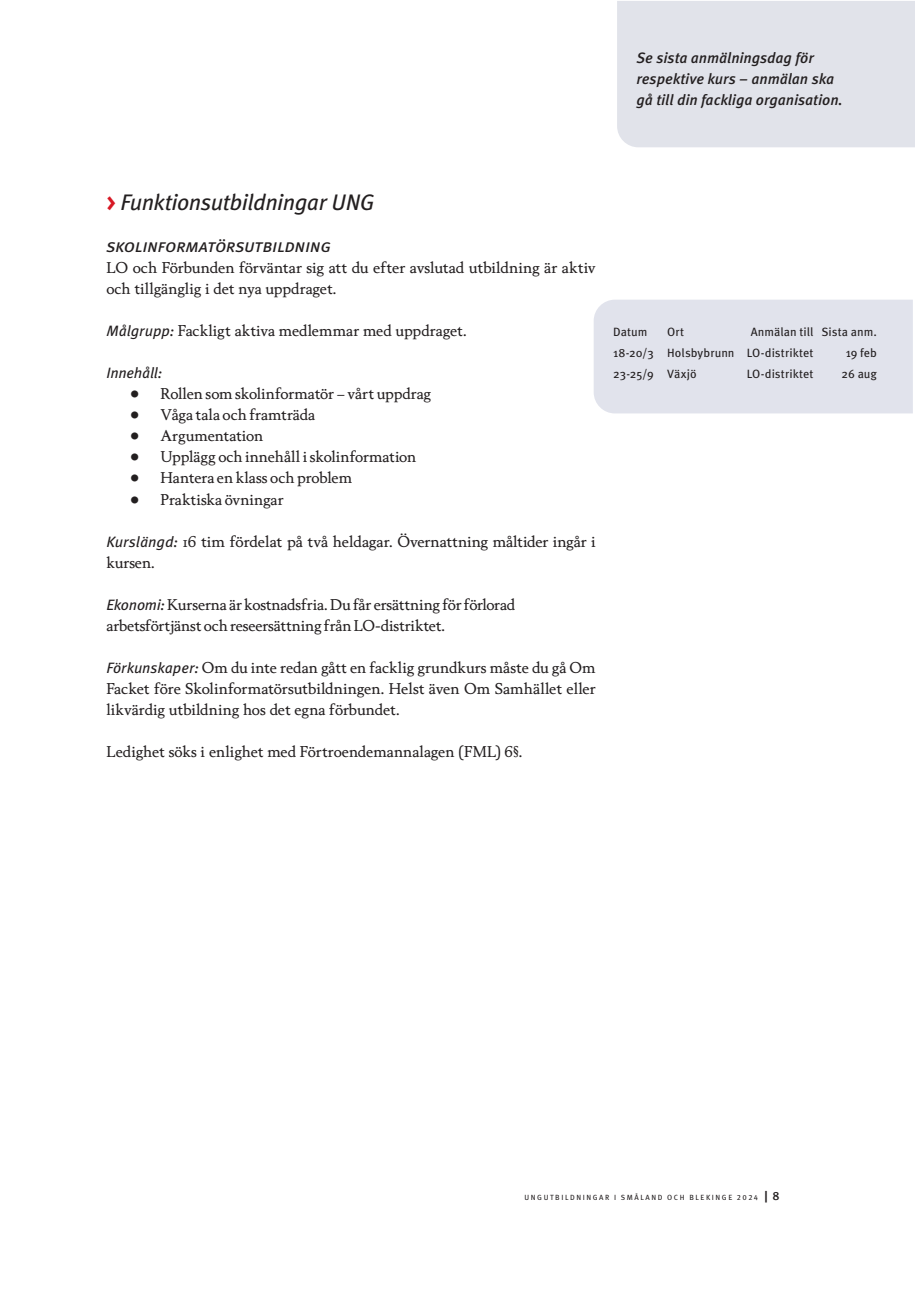
<style>
.page{position:relative;width:915px;height:1306px;background:#fff}
.page>*{position:absolute;margin:0;border:0;box-sizing:border-box;transform-origin:0 0}
.Mellanrubrik{font:italic 22.5px "Meta Pro";letter-spacing:-.02em;color:#231f20}
.Mellanrubrik-2{font:italic 18px "Meta Pro";letter-spacing:-.025em;color:#231f20}
.Brödingång{font:15px/21px "Berling Nova Text Pro";letter-spacing:-.005em;color:#231f20}
.Underrubrik{font:15px/21px "Berling Nova Text Pro";letter-spacing:-.01em;color:#231f20}
.Fakta_-_ingång{font:italic 500 15px/21px "Meta Pro";letter-spacing:-.005em;color:#231f20}
.Underrubrik-2{font:italic 15px "Meta Pro";letter-spacing:-.015em;color:#231f20}
.Fakta_-_ingång-2{font:12px/21px "Meta Pro";color:#231f20}
.t1{font:7.5px "Meta Pro";letter-spacing:.21em;color:#231f20}
.s1{font-weight:700;font-style:normal;color:#d71824}
.s2{font-family:"Meta Pro";font-style:italic}
.s3{font-weight:700;font-size:12px}
.s4{font-weight:500;font-size:12px}
</style>
<div class="page">
<div style="left:594px;top:300px;width:318px;height:113px;background:#e1e3ec"></div>
<div style="left:617px;top:1px;width:298px;height:146px;background:#e1e3ea"></div>
<p class="Fakta_-_ingång" style="left:636px;top:47px;width:208px">Se sista anmälningsdag för respektive kurs – anmälan ska gå till din fackliga organisation.</p>
<p class="Mellanrubrik" style="left:106px;top:185px;width:269px"><span class="s1">&gt;</span> Funktionsutbildningar UNG</p>
<p class="Mellanrubrik-2" style="left:106px;top:232px;width:226px">SKOLINFORMATÖRSUTBILDNING</p>
<p class="Brödingång" style="left:106px;top:257px;width:490px">LO och Förbunden förväntar sig att du efter avslutad utbildning är aktiv och tillgänglig i det nya uppdraget.</p>
<p class="Brödingång" style="left:106px;top:320px;width:361px"><span class="s2">Målgrupp:</span> Fackligt aktiva medlemmar med uppdraget.</p>
<p class="Underrubrik-2" style="left:106px;top:362px;width:57px">Innehåll:</p>
<p class="Brödingång" style="left:130px;top:383px;width:302px">• Rollen som skolinformatör – vårt uppdrag</p>
<p class="Brödingång" style="left:130px;top:404px;width:186px">• Våga tala och framträda</p>
<p class="Brödingång" style="left:130px;top:425px;width:134px">• Argumentation</p>
<p class="Brödingång" style="left:130px;top:446px;width:287px">• Upplägg och innehåll i skolinformation</p>
<p class="Brödingång" style="left:130px;top:467px;width:223px">• Hantera en klass och problem</p>
<p class="Brödingång" style="left:130px;top:488px;width:155px">• Praktiska övningar</p>
<p class="Brödingång" style="left:106px;top:530px;width:490px"><span class="s2">Kurslängd:</span> 16 tim fördelat på två heldagar. Övernattning måltider ingår i kursen.</p>
<p class="Underrubrik" style="left:106px;top:593px;width:410px"><span class="s2">Ekonomi:</span> Kurserna är kostnadsfria. Du får ersättning för förlorad arbetsförtjänst och reseersättning från LO-distriktet.</p>
<p class="Brödingång" style="left:106px;top:656px;width:490px;text-align:justify"><span class="s2">Förkunskaper:</span> Om du inte redan gått en facklig grundkurs måste du gå Om Facket före Skolinformatörsutbildningen. Helst även Om Samhället eller likvärdig utbildning hos det egna förbundet.</p>
<p class="Brödingång" style="left:106px;top:740px;width:417px">Ledighet söks i enlighet med Förtroendemannalagen (FML) 6§.</p>
<p class="Fakta_-_ingång-2" style="left:613px;top:321px;width:265px;text-indent:137px">Anmälan till Sista anm.<br>18-20/3 H olsbybrunn LO-distriktet</p>
<p class="Fakta_-_ingång-2" style="left:613px;top:321px;width:36px">Datum</p>
<p class="Fakta_-_ingång-2" style="left:667px;top:321px;width:18px">Ort</p>
<p class="Fakta_-_ingång-2" style="left:845px;top:342px;width:33px">19 feb</p>
<p class="Fakta_-_ingång-2" style="left:613px;top:363px;width:85px">23-25/9 Växjö</p>
<p class="Fakta_-_ingång-2" style="left:746px;top:363px;width:68px">LO-distriktet</p>
<p class="Fakta_-_ingång-2" style="left:841px;top:363px;width:37px">26 aug</p>
<p class="t1" style="left:524px;top:1191px;width:256px">Ungu tb il dningar i Smål and o ch Bl ekinge 2024 <span class="s3">|</span> <span class="s4">8</span></p>
</div>
